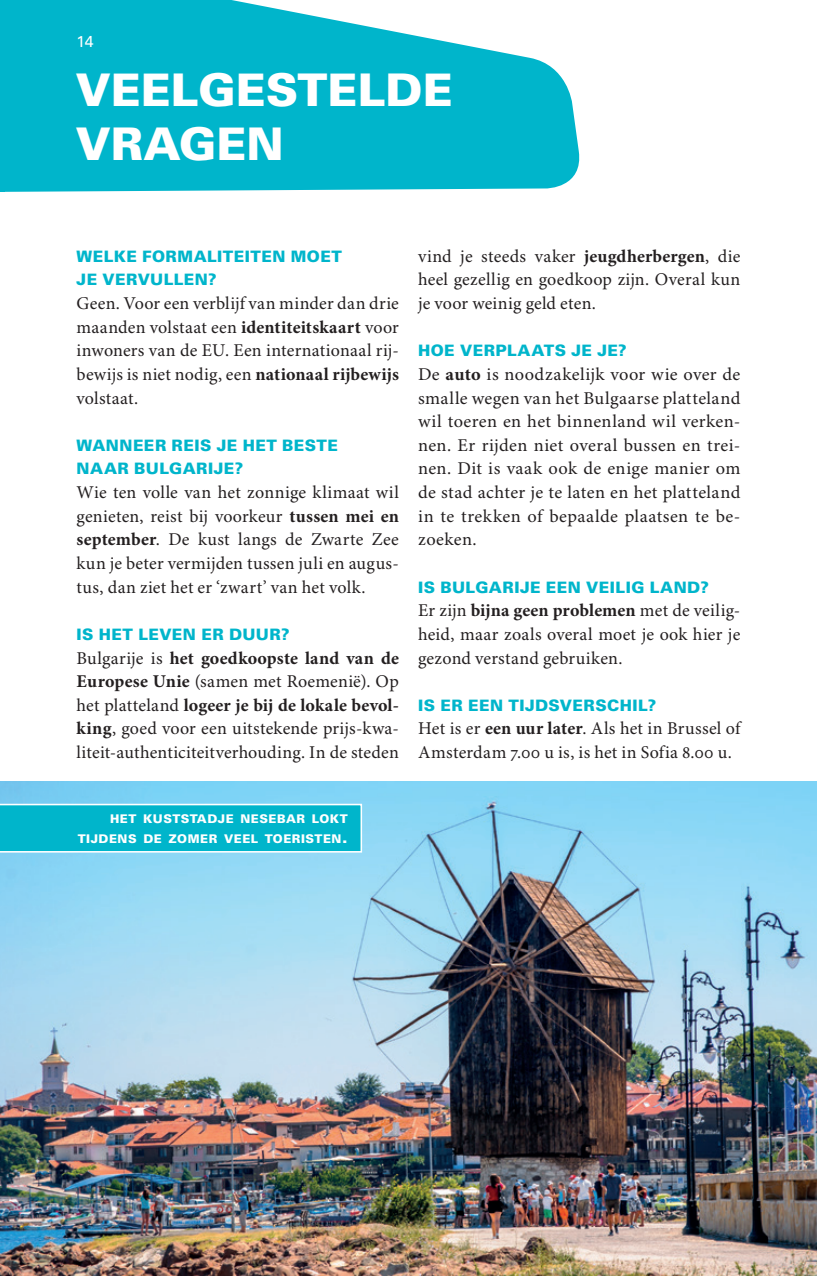
<style>
.page{position:relative;width:817px;height:1276px;background:#fff}
.page>*{position:absolute;margin:0;border:0;box-sizing:border-box;transform-origin:0 0}
.t1{font:900 45px/54px "Univers LT Std";color:#fff}
.t2{font:18px/23.6px "Minion Pro";letter-spacing:.015em;color:#231f20;text-align:justify}
.t3{font:900 15.75px/23.6px "Univers LT Std";letter-spacing:.025em;color:#00b5cb}
.t4{font:15.75px "Univers LT Std";color:#fff}
.t5{font:900 11.92px/20.5px "Univers LT Std";letter-spacing:.045em;color:#fff;text-align:right}
.s1{font-weight:700}
.s2{font-size:17.1px}
</style>
<div class="page">
<svg style="left:0;top:0;width:580px;height:192px;background:#20bed1"></svg>
<div style="left:0;top:156px;width:5px;height:36px;background:#00b5cb"></div>
<img style="left:0;top:781px;width:816px;height:495px">
<div style="left:0;top:804px;width:362px;height:48px;background:#00b5cb"></div>
<p class="t4" style="left:77px;top:32px;width:18px">14</p>
<h1 class="t1" style="left:76px;top:62px;width:378px">VEELGESTELDE<br>VRAGEN</h1>
<p class="t3" style="left:77px;top:244px;width:267px">WELKE FORMALITEITEN MOET<br>JE VERVULLEN?</p>
<p class="t2" style="left:77px;top:292px;width:324px">Geen. Voor een verblijf van minder dan drie maanden volstaat een <span class="s1">identiteitskaart</span> voor inwoners van de EU. Een internationaal rij&shy;bewijs is niet nodig, een <span class="s1">nationaal rijbewijs </span>volstaat.</p>
<p class="t3" style="left:77px;top:433px;width:263px">WANNEER REIS JE HET BESTE<br>NAAR BULGARIJE?</p>
<p class="t2" style="left:77px;top:481px;width:324px">Wie ten volle van het zonnige klimaat wil genieten, reist bij voorkeur <span class="s1">tussen mei en september</span>. De kust langs de Zwarte Zee kun je beter vermijden tussen juli en augus&shy;tus, dan ziet het er ‘zwart’ van het volk.</p>
<p class="t3" style="left:77px;top:622px;width:214px">IS HET LEVEN ER DUUR?</p>
<p class="t2" style="left:77px;top:647px;width:324px">Bulgarije is <span class="s1">het goedkoopste land van de Europese Unie</span> (samen met Roemenië). Op het platteland <span class="s1">logeer je bij de lokale bevol&shy;king</span>, goed voor een uitstekende prijs-kwa&shy;liteit-authenticiteitverhouding. In de steden</p>
<p class="t2" style="left:418px;top:245px;width:324px">vind je steeds vaker <span class="s1">jeugdherbergen</span>, die heel gezellig en goedkoop zijn. Overal kun je voor weinig geld eten.</p>
<p class="t3" style="left:418px;top:339px;width:210px">HOE VERPLAATS JE JE?</p>
<p class="t2" style="left:418px;top:363px;width:324px">De <span class="s1">auto</span> is noodzakelijk voor wie over de smalle wegen van het Bulgaarse platteland wil toeren en het binnenland wil verken&shy;nen. Er rijden niet overal bussen en trei&shy;nen. Dit is vaak ook de enige manier om de stad achter je te laten en het platteland in te trekken of bepaalde plaatsen te be&shy;zoeken.</p>
<p class="t3" style="left:418px;top:575px;width:292px">IS BULGARIJE EEN VEILIG LAND?</p>
<p class="t2" style="left:418px;top:599px;width:324px">Er zijn <span class="s1">bijna geen problemen</span> met de veilig&shy;heid, maar zoals overal moet je ook hier je gezond verstand gebruiken.</p>
<p class="t3" style="left:418px;top:693px;width:240px">IS ER EEN TIJDSVERSCHIL?</p>
<p class="t2" style="left:418px;top:717px;width:324px">Het is er <span class="s1">een uur later</span>. Als het in Brussel of<br>Amsterdam 7.00 u is, is het in Sofia 8.00 u.</p>
<p class="t5" style="left:78px;top:808px;width:271px">HET KUSTSTADJE NESEBAR LOKT<br>TIJDENS DE ZOMER VEEL TOERISTEN<span class="s2">.</span></p>
</div>
